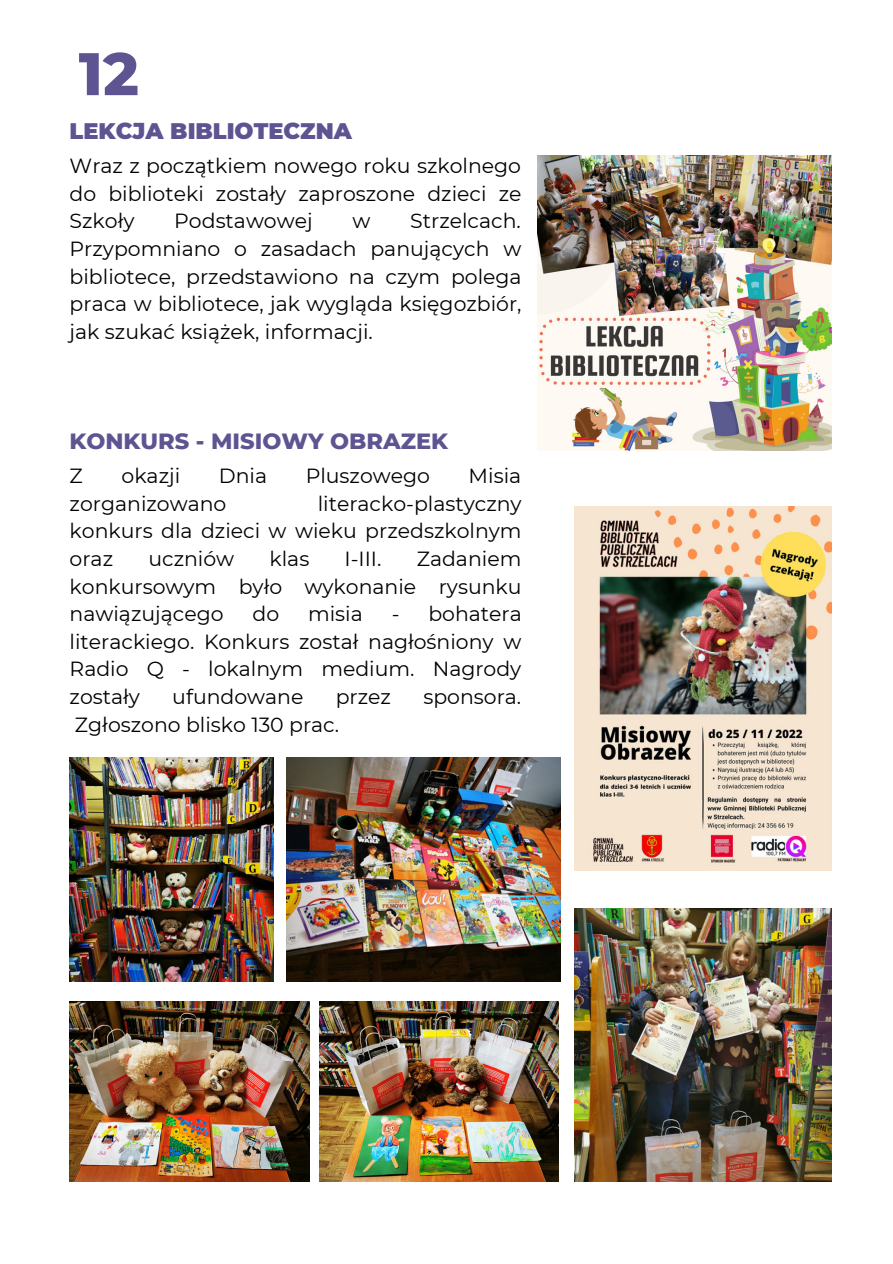
<style>
.page{position:relative;width:893px;height:1264px;background:#fff}
.page>*{position:absolute;margin:0;border:0;box-sizing:border-box;transform-origin:0 0}
.t1{font:800 60px "Montserrat";color:#5d5491}
.t2{font:800 22.5px "Montserrat";color:#5d5491}
.t3{font:900 22.5px "Montserrat";color:#5d5491}
.t4{font:20.4px/27.6px "Montserrat";color:#000;text-align:justify}
</style>
<div class="page">
<img style="left:574px;top:507px;width:257px;height:363px">
<img style="left:537px;top:156px;width:294px;height:294px">
<img style="left:286px;top:757px;width:274px;height:224px">
<img style="left:70px;top:757px;width:203px;height:224px">
<img style="left:70px;top:1001px;width:239px;height:180px">
<img style="left:319px;top:1001px;width:240px;height:180px">
<img style="left:574px;top:908px;width:257px;height:273px">
<h1 class="t1" style="left:79px;top:37px;width:62px">12</h1>
<p class="t3" style="left:70px;top:117px;width:284px">LEKCJA BIBLIOTECZNA</p>
<p class="t4" style="left:70px;top:152px;width:453px">Wraz z początkiem nowego roku szkolnego do biblioteki zostały zaproszone dzieci ze Szkoły</p>
<p class="t4" style="left:174px;top:207px;width:140px">Podstawowej</p>
<p class="t4" style="left:352px;top:207px;width:19px">w</p>
<p class="t4" style="left:70px;top:207px;width:453px;text-indent:340px">Strzelcach.<br>Przypomniano o zasadach panujących w bibliotece, przedstawiono na czym polega praca w bibliotece, jak wygląda księgozbiór, jak szukać książek, informacji.</p>
<p class="t2" style="left:70px;top:427px;width:380px">KONKURS - MISIOWY OBRAZEK</p>
<p class="t4" style="left:70px;top:462px;width:15px">Z</p>
<p class="t4" style="left:121px;top:462px;width:60px">okazji</p>
<p class="t4" style="left:219px;top:462px;width:50px">Dnia</p>
<p class="t4" style="left:306px;top:462px;width:126px">Pluszowego</p>
<p class="t4" style="left:468px;top:462px;width:54px">Misia</p>
<p class="t4" style="left:70px;top:489px;width:158px">zorganizowano</p>
<p class="t4" style="left:70px;top:489px;width:453px;text-indent:248px">literacko-plastyczny konkurs dla dzieci w wieku przedszkolnym oraz</p>
<p class="t4" style="left:70px;top:544px;width:453px;text-indent:347px">Zadaniem konkursowym było wykonanie rysunku nawiązującego</p>
<p class="t4" style="left:148px;top:544px;width:87px">uczniów</p>
<p class="t4" style="left:269px;top:544px;width:41px">klas</p>
<p class="t4" style="left:344px;top:544px;width:38px">I-III.</p>
<p class="t4" style="left:70px;top:600px;width:453px;text-indent:322px">- bohatera literackiego. Konkurs został nagłośniony w Radio Q - lokalnym medium. Nagrody zostały</p>
<p class="t4" style="left:252px;top:600px;width:28px">do</p>
<p class="t4" style="left:308px;top:600px;width:56px">misia</p>
<p class="t4" style="left:172px;top:682px;width:133px">ufundowane</p>
<p class="t4" style="left:336px;top:682px;width:57px">przez</p>
<p class="t4" style="left:423px;top:682px;width:99px">sponsora.</p>
<p class="t4" style="left:75px;top:710px;width:266px">Zgłoszono blisko 130 prac.</p>
</div>
